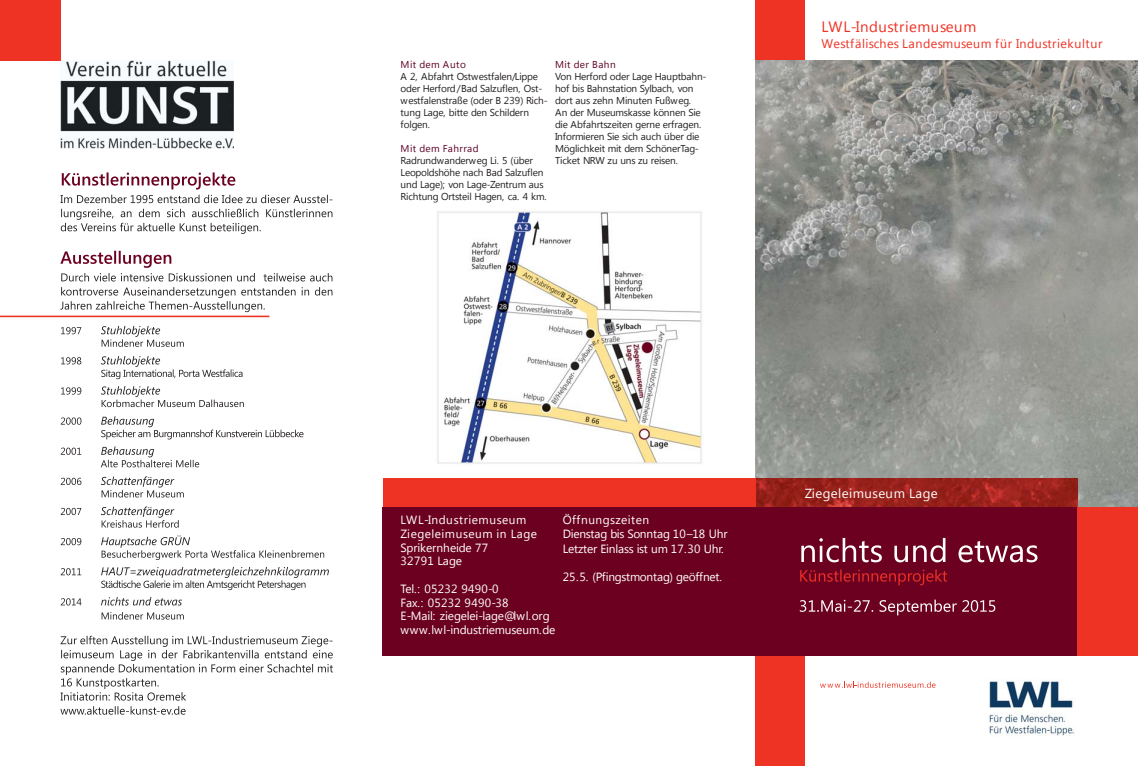
<style>
.page{position:relative;width:1138px;height:766px;background:#fff}
.page>*{position:absolute;margin:0;border:0;box-sizing:border-box;transform-origin:0 0}
.t1{font:15px "Segoe UI";letter-spacing:.035em;color:#ee3224}
.t2{font:13.12px "Segoe UI";letter-spacing:.03em;color:#fff}
.t3{font:12.5px "Segoe UI";letter-spacing:.035em;color:#ee3224}
.t4{font:11.88px/13.8px "Segoe UI";color:#fff}
.t5{font:11.88px/13.8px "Segoe UI";letter-spacing:.03em;color:#fff}
.t6{font:11.88px "Segoe UI";letter-spacing:-.02em;color:#fff}
.t7{font:10px/12px "Segoe UI";letter-spacing:-.02em;color:#231f20}
.t8{font:10px "Segoe UI";letter-spacing:.045em;color:#5d0025}
</style>
<div class="page">
<div style="left:755px;top:648px;width:49px;height:117px;background:#ee3224"></div>
<div style="left:755px;top:0;width:49px;height:60px;background:#ee3224"></div>
<img style="left:755px;top:60px;width:382px;height:447px">
<img style="left:755px;top:478px;width:322px;height:29px">
<div style="left:383px;top:478px;width:372px;height:29px;background:#ee3224"></div>
<div style="left:383px;top:507px;width:715px;height:148px;background:#6c0021"></div>
<svg style="left:820px;top:681px;width:115px;height:6px"></svg>
<div style="left:1077px;top:507px;width:60px;height:148px;background:#ee3224"></div>
<img style="left:437px;top:210px;width:265px;height:255px">
<img style="left:989px;top:680px;width:85px;height:56px">
<svg style="left:799px;top:599px;width:196px;height:16px"></svg>
<svg style="left:800px;top:569px;width:147px;height:16px"></svg>
<svg style="left:801px;top:537px;width:236px;height:25px"></svg>
<svg style="left:60px;top:706px;width:125px;height:8px"></svg>
<svg style="left:60px;top:635px;width:273px;height:65px"></svg>
<svg style="left:102px;top:612px;width:82px;height:7px"></svg>
<svg style="left:61px;top:597px;width:121px;height:8px"></svg>
<svg style="left:61px;top:566px;width:268px;height:24px"></svg>
<svg style="left:61px;top:535px;width:263px;height:25px"></svg>
<svg style="left:61px;top:506px;width:118px;height:21px"></svg>
<svg style="left:61px;top:476px;width:123px;height:21px"></svg>
<svg style="left:61px;top:446px;width:138px;height:21px"></svg>
<svg style="left:61px;top:416px;width:242px;height:23px"></svg>
<svg style="left:61px;top:386px;width:183px;height:21px"></svg>
<svg style="left:61px;top:356px;width:181px;height:23px"></svg>
<svg style="left:61px;top:326px;width:123px;height:21px"></svg>
<svg style="left:60px;top:287px;width:272px;height:25px"></svg>
<svg style="left:60px;top:251px;width:272px;height:30px"></svg>
<svg style="left:61px;top:195px;width:271px;height:39px"></svg>
<svg style="left:62px;top:172px;width:173px;height:17px"></svg>
<img style="left:60px;top:60px;width:174px;height:89px">
<hr style="left:0;top:315px;width:269px;height:2px;background:#ee3224">
<div style="left:0;top:0;width:60px;height:60px;background:#ee3224"></div>
<p class="t8" style="left:400px;top:57px;width:67px">Mit dem Auto</p>
<p class="t7" style="left:400px;top:70px;width:149px">A 2, Abfahrt Ostwestfalen/Lippe oder Herford/Bad Salzuflen, Ost&shy;westfalenstraße (oder B 239) Rich&shy;tung Lage, bitte den Schildern folgen.</p>
<p class="t8" style="left:400px;top:141px;width:80px">Mit dem Fahrrad</p>
<p class="t7" style="left:400px;top:154px;width:147px">Radrundwanderweg Li. 5 (über<br>Leopoldshöhe nach Bad Salzuflen und Lage); von Lage-Zentrum aus<br>Richtung Ortsteil Hagen, ca. 4 km.</p>
<p class="t8" style="left:555px;top:57px;width:62px">Mit der Bahn</p>
<p class="t7" style="left:555px;top:70px;width:153px">Von Herford oder Lage Hauptbahn&shy;hof bis Bahnstation Sylbach, von dort aus zehn Minuten Fußweg.<br>An der Museumskasse können Sie die Abfahrtszeiten gerne erfragen.<br>Informieren Sie sich auch über die<br>Möglichkeit mit dem SchönerTag-<br>Ticket NRW zu uns zu reisen.</p>
<h1 class="t1" style="left:821px;top:15px;width:156px">LWL-Industriemuseum</h1>
<p class="t3" style="left:821px;top:34px;width:282px">Westfälisches Landesmuseum für Industriekultur</p>
<p class="t5" style="left:400px;top:512px;width:138px">LWL-Industriemuseum<br>Ziegeleimuseum in Lage<br>Sprikernheide 77<br>32791 Lage</p>
<p class="t4" style="left:400px;top:580px;width:156px">Tel.: 05232 9490-0<br>Fax.: 05232 9490-38<br>E-Mail: ziegelei-lage@lwl.org www.lwl-industriemuseum.de</p>
<p class="t4" style="left:563px;top:511px;width:166px;line-height:14.2px">Öffnungszeiten<br>Dienstag bis Sonntag 10 –18 Uhr<br>Letzter Einlass ist um 17.30 Uhr.</p>
<p class="t6" style="left:563px;top:568px;width:161px">2 .5. (Pfingstmontag) geöffnet.</p>
<p class="t4" style="left:569px;top:569px;width:8px">5</p>
<h2 class="t2" style="left:804px;top:483px;width:135px">Ziegeleimuseum Lage</h2>
</div>
